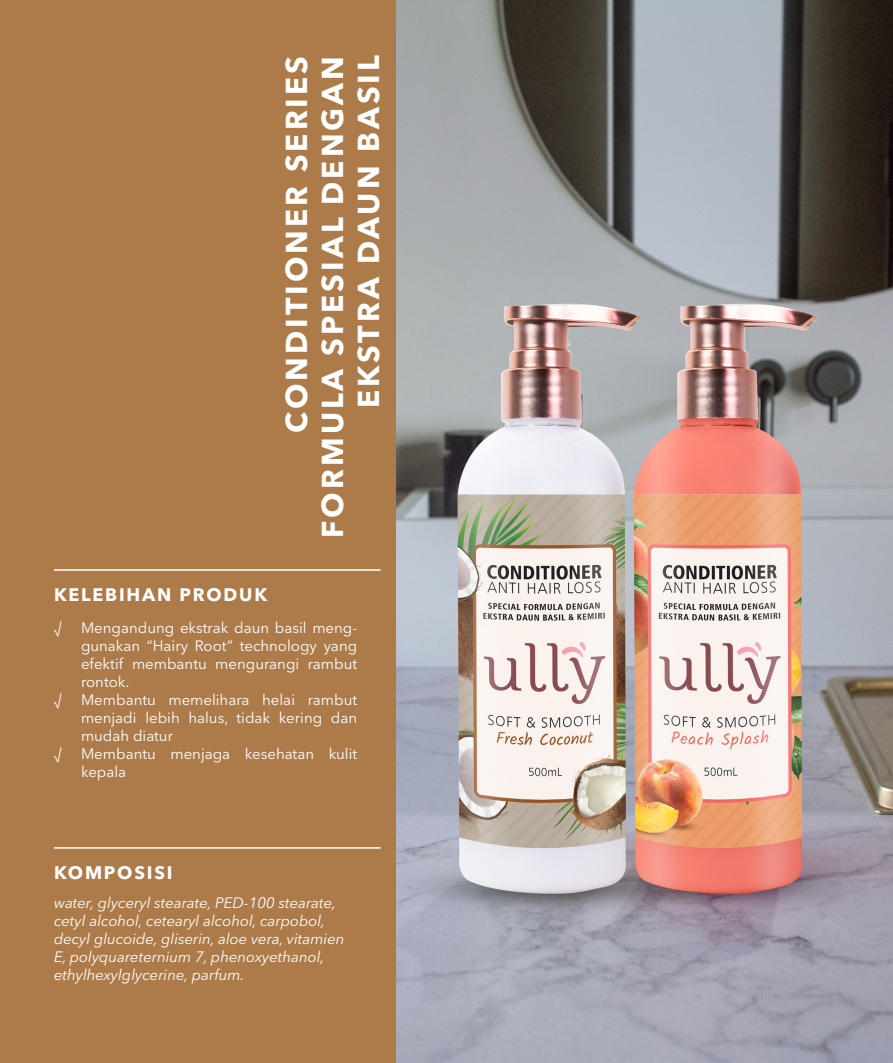
<style>
.page{position:relative;width:893px;height:1063px;background:#fff}
.page>*{position:absolute;margin:0;border:0;box-sizing:border-box;transform-origin:0 0}
.t1{font:700 30px "Avenir Next LT Pro";letter-spacing:.1em;color:#fff}
.t2{font:700 18px "Avenir Next LT Pro";letter-spacing:.1em;color:#fff}
.t3{font:15px/18px "Avenir Next LT Pro";color:#fff;text-align:justify}
.t4{font:italic 15px/18px "Avenir Next LT Pro";color:#fff}
</style>
<div class="page">
<img style="left:395px;top:0;width:498px;height:1063px">
<div style="left:0;top:0;width:395px;height:1063px;background:#ad7b4a"></div>
<hr style="left:54px;top:569px;width:327px;height:2px;background:#fff">
<hr style="left:54px;top:847px;width:327px;height:2px;background:#fff">
<p class="t1" style="left:278px;top:433px;width:378px;rotate:-90deg">CONDITIONER SERIES</p>
<p class="t1" style="left:314px;top:538px;width:483px;rotate:-90deg">FORMULA SPESIAL DENGAN</p>
<p class="t1" style="left:350px;top:408px;width:355px;rotate:-90deg">EKSTRA DAUN BASIL</p>
<p class="t2" style="left:54px;top:584px;width:215px">KELEBIHAN PRODUK</p>
<p class="t3" style="left:54px;top:619px;width:9px">√</p>
<p class="t3" style="left:81px;top:619px;width:278px">Mengandung ekstrak daun basil meng&shy;gunakan “Hairy Root” technology yang efektif membantu mengurangi rambut rontok.</p>
<p class="t3" style="left:54px;top:691px;width:9px">√</p>
<p class="t3" style="left:81px;top:691px;width:278px">Membantu memelihara helai rambut menjadi lebih halus, tidak kering dan mudah diatur</p>
<p class="t3" style="left:54px;top:745px;width:9px">√</p>
<p class="t3" style="left:81px;top:745px;width:278px">Membantu menjaga kesehatan kulit kepala</p>
<p class="t2" style="left:54px;top:862px;width:120px">KOMPOSISI</p>
<p class="t4" style="left:54px;top:893px;width:292px">water, glyceryl stearate, PED-100 stearate, cetyl alcohol, cetearyl alcohol, carpobol, decyl glucoide, gliserin, aloe vera, vitamien E, polyquareternium 7, phenoxyethanol, ethylhexylglycerine, parfum.</p>
</div>
